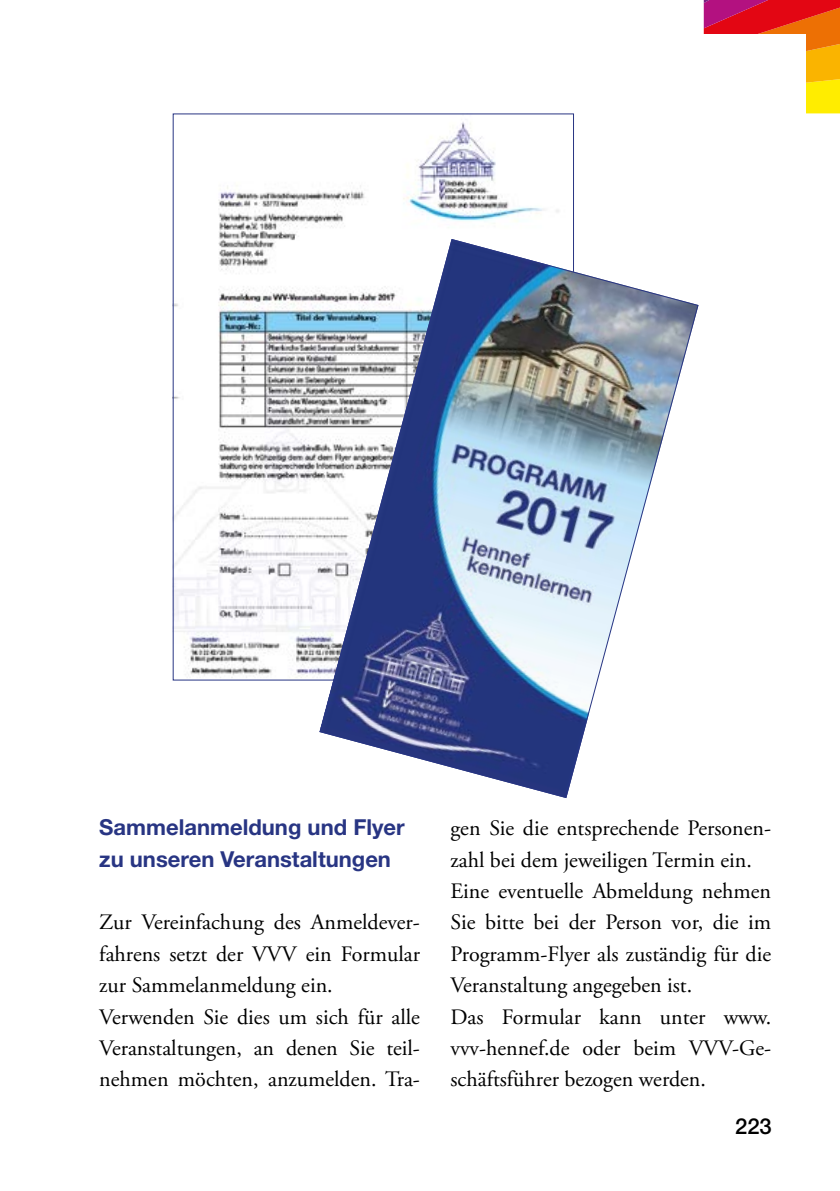
<style>
.page{position:relative;width:840px;height:1191px;background:#fff}
.page>*{position:absolute;margin:0;border:0;box-sizing:border-box;transform-origin:0 0}
.t1{font:22px/31.4px "Adobe Garamond Pro";color:#000}
.t2{font:700 22px/31.4px "Helvetica Neue LT Std";color:#283583}
.t3{font:500 22px "Helvetica Neue LT Std";color:#000}
</style>
<div class="page">
<svg style="left:703px;top:0;width:136px;height:113px"></svg>
<div style="left:682px;top:34px;width:123px;height:96px;background:#fff"></div>
<img style="left:174px;top:122px;width:385px;height:556px">
<img style="left:318px;top:238px;width:380px;height:560px">
<p class="t2" style="left:99px;top:811px;width:307px">Sammelanmeldung und Flyer zu unseren Veranstaltungen</p>
<p class="t1" style="left:99px;top:907px;width:322px">Zur Vereinfachung des Anmeldever&shy;fahrens setzt der VVV ein Formular zur Sammelanmeldung ein.<br>Verwenden Sie dies um sich für alle Veranstaltungen, an denen Sie teil&shy;nehmen möchten, anzumelden. Tra-</p>
<p class="t1" style="left:450px;top:813px;width:322px">gen Sie die entsprechende Personen&shy;zahl bei dem jeweiligen Termin ein.<br>Eine eventuelle Abmeldung nehmen Sie bitte bei der Person vor, die im Programm-Flyer als zuständig für die Veranstaltung angegeben ist.<br>Das Formular kann unter www. vvv‑hennef.de oder beim VVV-Ge&shy;schäftsführer bezogen werden.</p>
<p class="t3" style="left:734px;top:1113px;width:38px">223</p>
</div>
